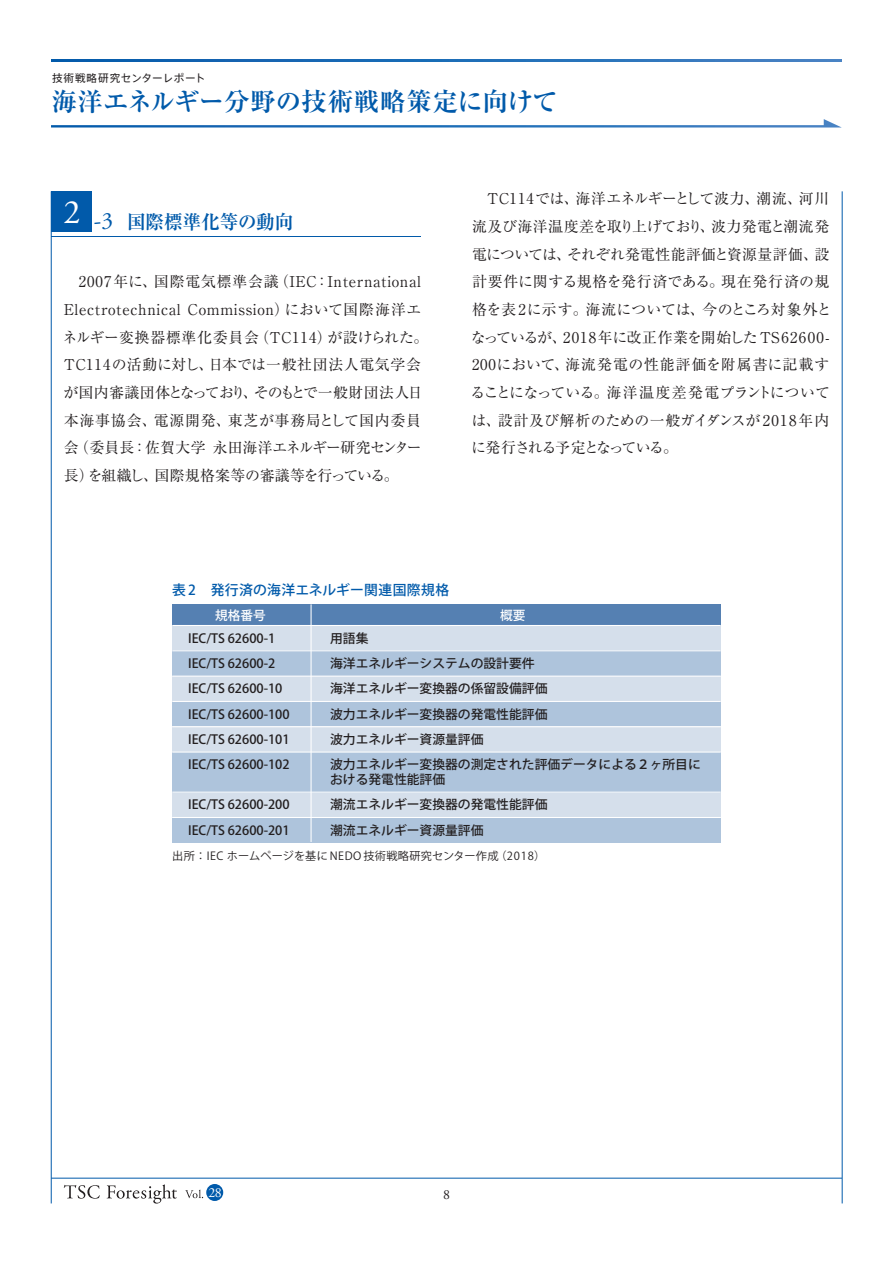
<style>
.page{position:relative;width:893px;height:1263px;background:#fff}
.page>*{position:absolute;margin:0;border:0;box-sizing:border-box;transform-origin:0 0}
.t1{font:700 25.5px "Ryumin Pro";letter-spacing:.005em;color:#015aaa}
.t2{font:700 19.2px "Ryumin Pro";color:#015aaa}
.t3{font:14.85px/27.6px "Ryumin Pro";letter-spacing:.025em;color:#231f20}
.t4{font:500 13.8px "Koz Go Pr 6 N";letter-spacing:.025em;color:#015aaa}
.t5{font:13.8px "Adobe Garamond Pro";color:#fff}
.t6{font:13.8px "Adobe Garamond Pro";color:#231f20}
.t7{font:500 12.6px/25.3px "Koz Go Pr 6 N";color:#231f20}
.t8{font:500 12.6px "Koz Go Pr 6 N";color:#fff}
.t9{font:11.1px "Koz Go Pr 6 N";letter-spacing:.03em;color:#231f20}
.t10{font:10.65px "Axis Std";letter-spacing:.04em;color:#231f20}
.s1{font-family:"Adobe Garamond Pro";font-weight:400;font-size:23.4px}
</style>
<div class="page">
<div style="left:51px;top:191px;width:40px;height:41px;background:#015aaa"></div>
<hr style="left:51px;top:236px;width:370px;height:1px;background:#015aaa">
<div style="left:172px;top:625px;width:549px;height:26px;background:#d5dfeb"></div>
<div style="left:172px;top:651px;width:549px;height:25px;background:#aec4dc"></div>
<div style="left:172px;top:676px;width:549px;height:25px;background:#d5dfeb"></div>
<div style="left:172px;top:701px;width:549px;height:26px;background:#aec4dc"></div>
<div style="left:172px;top:727px;width:549px;height:25px;background:#d5dfeb"></div>
<div style="left:172px;top:817px;width:549px;height:26px;background:#aec4dc"></div>
<div style="left:172px;top:792px;width:549px;height:25px;background:#d5dfeb"></div>
<div style="left:172px;top:752px;width:549px;height:40px;background:#aec4dc"></div>
<div style="left:172px;top:604px;width:549px;height:21px;background:#5580b2"></div>
<hr style="left:311px;top:604px;width:1px;height:238px;background:#fff">
<hr style="left:172px;top:625px;width:549px;height:1px;background:#fff">
<hr style="left:172px;top:650px;width:549px;height:1px;background:#fff">
<hr style="left:172px;top:676px;width:549px;height:1px;background:#fff">
<hr style="left:172px;top:701px;width:549px;height:1px;background:#fff">
<hr style="left:172px;top:726px;width:549px;height:1px;background:#fff">
<hr style="left:172px;top:751px;width:549px;height:2px;background:#fff">
<hr style="left:172px;top:792px;width:549px;height:1px;background:#fff">
<hr style="left:172px;top:817px;width:549px;height:1px;background:#fff">
<svg style="left:51px;top:119px;width:791px;height:9px"></svg>
<svg style="left:51px;top:60px;width:791px;height:2px;background:#226db6"></svg>
<hr style="left:51px;top:191px;width:1px;height:1012px;background:#015aaa">
<hr style="left:842px;top:191px;width:1px;height:1012px;background:#015aaa">
<hr style="left:51px;top:1178px;width:791px;height:1px;background:#015aaa">
<div style="left:206px;top:1184px;width:17px;height:17px;background:#015aaa;border-radius:50%"></div>
<svg style="left:185px;top:1190px;width:18px;height:8px"></svg>
<svg style="left:64px;top:1185px;width:36px;height:14px"></svg>
<svg style="left:107px;top:1184px;width:70px;height:19px"></svg>
<p class="t10" style="left:52px;top:70px;width:155px">技術戦略研究センターレポート</p>
<h1 class="t1" style="left:51px;top:81px;width:508px">海洋エネルギー分野の技術戦略策定に向けて</h1>
<p class="t2" style="left:64px;top:206px;width:231px"><sup>2</sup> <span class="s1">-3</span> 国際標準化等の動向</p>
<p class="t3" style="left:62px;top:267px;width:367px">　2007年に、国際電気標準会議（IEC：International<br>Electrotechnical Commission）において国際海洋エネルギー変換器標準化委員会（TC114）が設けられた。<br>TC114の活動に対し、日本では一般社団法人電気学会が国内審議団体となっており、そのもとで一般財団法人日本海事協会、電源開発、東芝が事務局として国内委員会（委員長：佐賀大学 永田海洋エネルギー研究センター長）を組織し、国際規格案等の審議等を行っている。</p>
<p class="t3" style="left:471px;top:184px;width:362px">　TC114では、海洋エネルギーとして波力、潮流、河川流及び海洋温度差を取り上げており、波力発電と潮流発電については、それぞれ発電性能評価と資源量評価、設計要件に関する規格を発行済である。現在発行済の規格を表2に示す。海流については、今のところ対象外となっているが、2018年に改正作業を開始したTS 62600-<br>200において、海流発電の性能評価を附属書に記載することになっている。海洋温度差発電プラントについては、設計及び解析のための一般ガイダンスが2018年内に発行される予定となっている。</p>
<p class="t4" style="left:172px;top:582px;width:278px">表 2　発行済の海洋エネルギー関連国際規格</p>
<p class="t8" style="left:215px;top:608px;width:52px">規格番号</p>
<p class="t8" style="left:500px;top:608px;width:27px">概要</p>
<p class="t7" style="left:330px;top:626px;width:372px">用語集<br>海洋エネルギーシステムの設計要件<br>海洋エネルギー変換器の係留設備評価<br>波力エネルギー変換器の発電性能評価<br>波力エネルギー資源量評価<br>波力エネルギー変換器の測定された評価データによる２ヶ所目に</p>
<p class="t7" style="left:330px;top:767px;width:219px">おける発電性能評価<br>潮流エネルギー変換器の発電性能評価潮流エネルギー資源量評価</p>
<p class="t7" style="left:188px;top:626px;width:103px">IEC/TS 62600-1<br>IEC/TS 62600-2<br>IEC/TS 62600-10<br>IEC/TS 62600-100<br>IEC/TS 62600-101<br>IEC/TS 62600-102</p>
<p class="t7" style="left:188px;top:792px;width:103px">IEC/TS 62600-200<br>IEC/TS 62600-201</p>
<p class="t9" style="left:172px;top:850px;width:375px">出所：IEC ホームページを基に NEDO 技術戦略研究センター作成（2018）</p>
<p class="t5" style="left:208px;top:1184px;width:15px">28</p>
<p class="t6" style="left:443px;top:1186px;width:8px">8</p>
</div>
